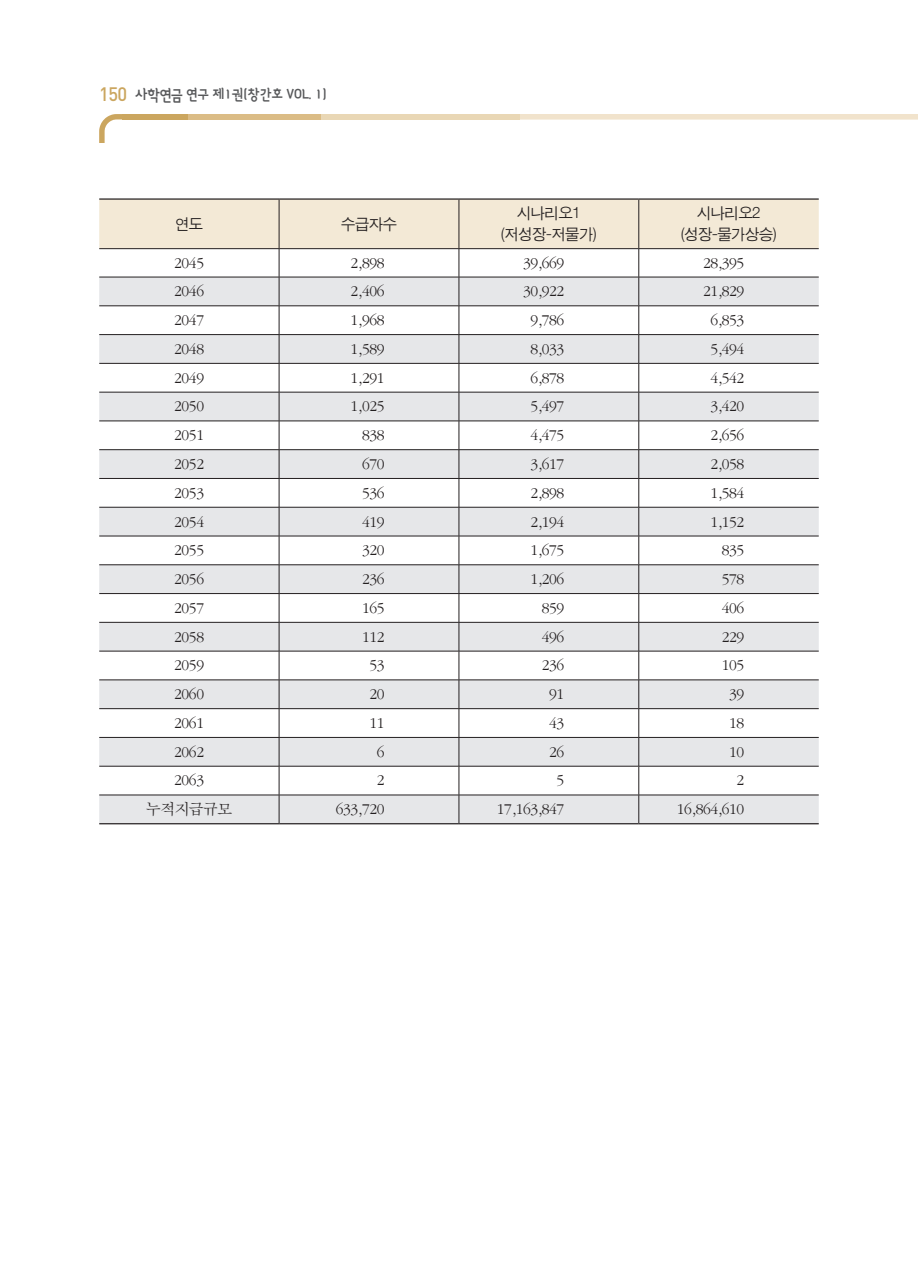
<style>
.page{position:relative;width:918px;height:1275px;background:#fff}
.page>*{position:absolute;margin:0;border:0;box-sizing:border-box;transform-origin:0 0}
.xl66{font:16.28px "Sand Sm";letter-spacing:-.02em;color:#231f20}
.xl65{font:16.28px "Sand Sm";letter-spacing:-.02em;color:#231f20}
.xl65-2{font:15.75px "Sand Jg";letter-spacing:-.02em;color:#231f20}
.ÙÅÁ_Û{font:14.88px "Sang Sang Title B";color:#57585a;scale:.95 1}
.s1{font-family:"DIN";font-weight:500;font-size:19.25px;color:#cba65f}
.s2{font-size:15.75px}
</style>
<div class="page">
<hr style="left:99px;top:198px;width:180px;height:2px;background:#231f20">
<hr style="left:279px;top:198px;width:180px;height:2px;background:#231f20">
<hr style="left:459px;top:198px;width:180px;height:2px;background:#231f20">
<hr style="left:639px;top:198px;width:180px;height:2px;background:#231f20">
<svg style="left:99px;top:199px;width:720px;height:624px"></svg>
<hr style="left:99px;top:823px;width:180px;height:1px;background:#231f20">
<hr style="left:279px;top:823px;width:180px;height:1px;background:#231f20">
<hr style="left:459px;top:823px;width:180px;height:1px;background:#231f20">
<hr style="left:639px;top:823px;width:180px;height:1px;background:#231f20">
<svg style="left:99px;top:114px;width:819px;height:29px"></svg>
<div style="left:122px;top:114px;width:67px;height:5px;background:#cba65f"></div>
<div style="left:189px;top:114px;width:132px;height:5px;background:#dbbc86"></div>
<div style="left:321px;top:114px;width:199px;height:5px;background:#e9d7b5"></div>
<p class="ÙÅÁ_Û" style="left:99px;top:87px;width:241px"><span class="s1">150</span> <span class="s2">사학연금</span> 연구 제1권(창간호 VOL. 1)</p>
<p class="xl65-2" style="left:175px;top:216px;width:43px">연도　</p>
<p class="xl65-2" style="left:341px;top:216px;width:57px">수급자수</p>
<p class="xl65-2" style="left:517px;top:205px;width:65px">시나리오1</p>
<p class="xl65-2" style="left:501px;top:226px;width:97px">(저성장-저물가)</p>
<p class="xl65-2" style="left:697px;top:205px;width:65px">시나리오2</p>
<p class="xl65-2" style="left:681px;top:226px;width:97px">(성장-물가상승)</p>
<p class="xl65" style="left:174px;top:255px;width:31px">2045</p>
<p class="xl65" style="left:351px;top:255px;width:35px">2,898</p>
<p class="xl66" style="left:523px;top:255px;width:43px">39,669</p>
<p class="xl66" style="left:703px;top:255px;width:43px">28,395</p>
<p class="xl65" style="left:174px;top:284px;width:31px">2046</p>
<p class="xl65" style="left:351px;top:284px;width:35px">2,406</p>
<p class="xl66" style="left:523px;top:284px;width:43px">30,922</p>
<p class="xl66" style="left:703px;top:284px;width:43px">21,829</p>
<p class="xl65" style="left:174px;top:313px;width:31px">2047</p>
<p class="xl65" style="left:351px;top:313px;width:35px">1,968</p>
<p class="xl66" style="left:530px;top:313px;width:35px">9,786</p>
<p class="xl66" style="left:710px;top:313px;width:35px">6,853</p>
<p class="xl65" style="left:174px;top:341px;width:31px">2048</p>
<p class="xl65" style="left:351px;top:341px;width:35px">1,589</p>
<p class="xl66" style="left:530px;top:341px;width:35px">8,033</p>
<p class="xl66" style="left:710px;top:341px;width:35px">5,494</p>
<p class="xl65" style="left:174px;top:370px;width:31px">2049</p>
<p class="xl65" style="left:351px;top:370px;width:35px">1,291</p>
<p class="xl66" style="left:530px;top:370px;width:35px">6,878</p>
<p class="xl66" style="left:710px;top:370px;width:35px">4,542</p>
<p class="xl65" style="left:174px;top:399px;width:31px">2050</p>
<p class="xl65" style="left:351px;top:399px;width:35px">1,025</p>
<p class="xl66" style="left:530px;top:399px;width:35px">5,497</p>
<p class="xl66" style="left:710px;top:399px;width:35px">3,420</p>
<p class="xl65" style="left:174px;top:428px;width:31px">2051</p>
<p class="xl65" style="left:362px;top:428px;width:24px">838</p>
<p class="xl66" style="left:530px;top:428px;width:35px">4,475</p>
<p class="xl66" style="left:710px;top:428px;width:35px">2,656</p>
<p class="xl65" style="left:174px;top:456px;width:31px">2052</p>
<p class="xl65" style="left:362px;top:456px;width:24px">670</p>
<p class="xl66" style="left:530px;top:456px;width:35px">3,617</p>
<p class="xl66" style="left:710px;top:456px;width:35px">2,058</p>
<p class="xl65" style="left:174px;top:485px;width:31px">2053</p>
<p class="xl65" style="left:362px;top:485px;width:24px">536</p>
<p class="xl66" style="left:530px;top:485px;width:35px">2,898</p>
<p class="xl66" style="left:710px;top:485px;width:35px">1,584</p>
<p class="xl65" style="left:174px;top:514px;width:31px">2054</p>
<p class="xl65" style="left:362px;top:514px;width:24px">419</p>
<p class="xl66" style="left:530px;top:514px;width:35px">2,194</p>
<p class="xl66" style="left:710px;top:514px;width:35px">1,152</p>
<p class="xl65" style="left:174px;top:543px;width:31px">2055</p>
<p class="xl65" style="left:362px;top:543px;width:24px">320</p>
<p class="xl66" style="left:530px;top:543px;width:35px">1,675</p>
<p class="xl66" style="left:722px;top:543px;width:24px">835</p>
<p class="xl65" style="left:174px;top:571px;width:31px">2056</p>
<p class="xl65" style="left:362px;top:571px;width:24px">236</p>
<p class="xl66" style="left:530px;top:571px;width:35px">1,206</p>
<p class="xl66" style="left:722px;top:571px;width:24px">578</p>
<p class="xl65" style="left:174px;top:600px;width:31px">2057</p>
<p class="xl65" style="left:362px;top:600px;width:24px">165</p>
<p class="xl66" style="left:542px;top:600px;width:24px">859</p>
<p class="xl66" style="left:722px;top:600px;width:24px">406</p>
<p class="xl65" style="left:174px;top:629px;width:31px">2058</p>
<p class="xl65" style="left:362px;top:629px;width:24px">112</p>
<p class="xl66" style="left:542px;top:629px;width:24px">496</p>
<p class="xl66" style="left:722px;top:629px;width:24px">229</p>
<p class="xl65" style="left:174px;top:658px;width:31px">2059</p>
<p class="xl65" style="left:369px;top:658px;width:17px">53</p>
<p class="xl66" style="left:542px;top:658px;width:24px">236</p>
<p class="xl66" style="left:722px;top:658px;width:24px">105</p>
<p class="xl65" style="left:174px;top:687px;width:31px">2060</p>
<p class="xl65" style="left:369px;top:687px;width:17px">20</p>
<p class="xl66" style="left:549px;top:687px;width:17px">91</p>
<p class="xl66" style="left:729px;top:687px;width:17px">39</p>
<p class="xl65" style="left:174px;top:715px;width:31px">2061</p>
<p class="xl65" style="left:369px;top:715px;width:17px">11</p>
<p class="xl66" style="left:549px;top:715px;width:17px">43</p>
<p class="xl66" style="left:729px;top:715px;width:17px">18</p>
<p class="xl65" style="left:174px;top:744px;width:31px">2062</p>
<p class="xl65" style="left:377px;top:744px;width:9px">6</p>
<p class="xl66" style="left:549px;top:744px;width:17px">26</p>
<p class="xl66" style="left:729px;top:744px;width:17px">10</p>
<p class="xl65" style="left:174px;top:773px;width:31px">2063</p>
<p class="xl65" style="left:377px;top:773px;width:9px">2</p>
<p class="xl66" style="left:556px;top:773px;width:9px">5</p>
<p class="xl66" style="left:736px;top:773px;width:9px">2</p>
<p class="xl65" style="left:146px;top:802px;width:88px">누적지급규모</p>
<p class="xl66" style="left:336px;top:802px;width:50px">633,720</p>
<p class="xl66" style="left:497px;top:802px;width:69px">17,163,847</p>
<p class="xl66" style="left:677px;top:802px;width:69px">16,864,610</p>
</div>
